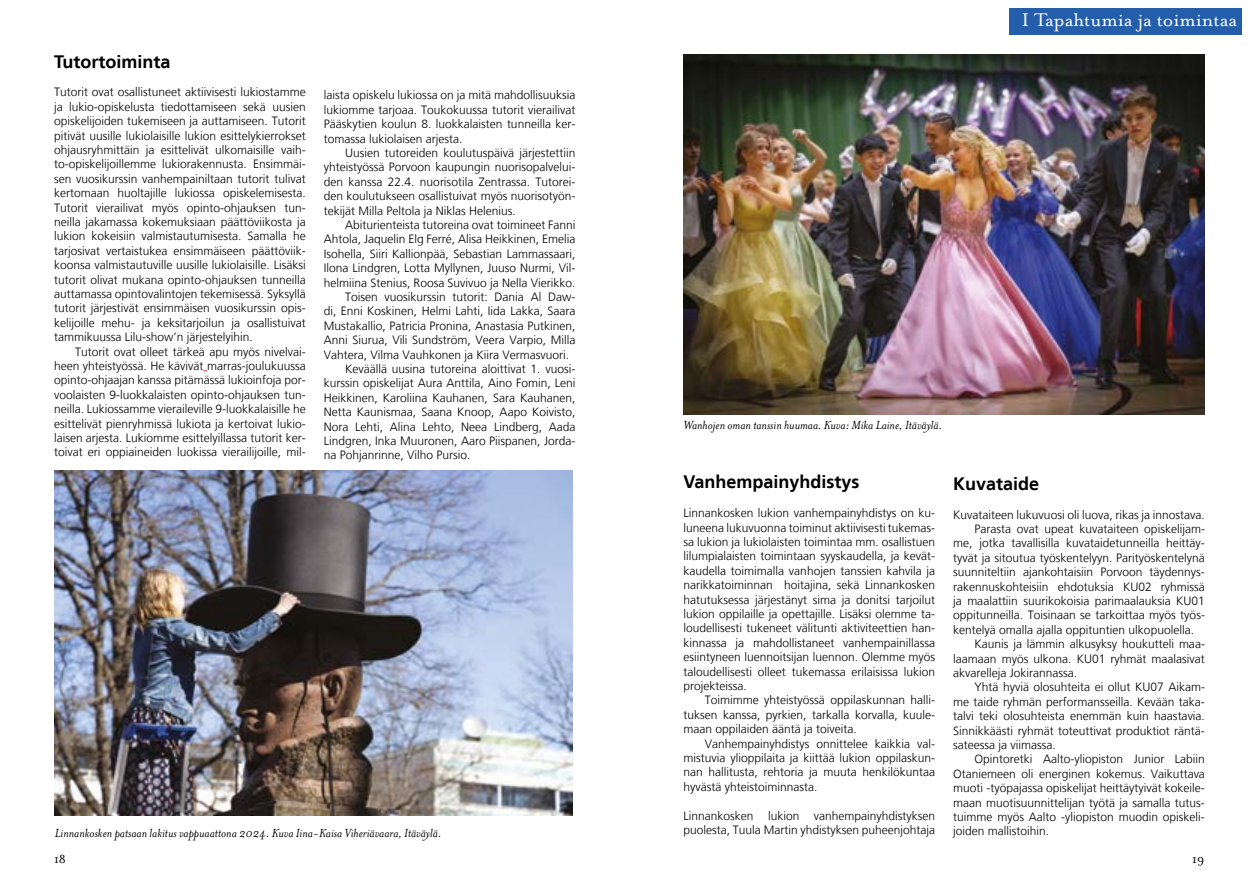
<style>
.page{position:relative;width:1259px;height:893px;background:#fff}
.page>*{position:absolute;margin:0;border:0;box-sizing:border-box;transform-origin:0 0}
.t1{font:21px "Mrs Eaves OT";color:#fff}
.t2{font:700 18px "Frutiger LT";color:#000}
.t3{font:italic 13.5px "Mrs Eaves OT";color:#000}
.t4{font:13.5px "Mrs Eaves OT";color:#000}
.t5{font:300 12px/14.4px "Frutiger LT";color:#000;text-align:justify}
</style>
<div class="page">
<div style="left:1009px;top:8px;width:233px;height:27px;background:#245eaa"></div>
<img style="left:55px;top:471px;width:517px;height:345px">
<img style="left:683px;top:54px;width:522px;height:360px">
<h2 class="t2" style="left:54px;top:51px;width:118px">Tutortoiminta</h2>
<p class="t5" style="left:54px;top:85px;width:253px">Tutorit ovat osallistuneet aktiivisesti lukiostamme ja lukio-opiskelusta tiedottamiseen sekä uusien opiskelijoiden tukemiseen ja auttamiseen. Tutorit pitivät uusille lukiolaisille lukion esittelykierrokset ohjausryhmittäin ja esittelivät ulkomaisille vaih&shy;to-opiskelijoillemme lukiorakennusta. Ensimmäi&shy;sen vuosikurssin vanhempainiltaan tutorit tulivat kertomaan huoltajille lukiossa opiskelemisesta.<br>Tutorit vierailivat myös opinto-ohjauksen tun&shy;neilla jakamassa kokemuksiaan päättöviikosta ja lukion kokeisiin valmistautumisesta. Samalla he tarjosivat vertaistukea ensimmäiseen päättöviik&shy;koonsa valmistautuville uusille lukiolaisille. Lisäksi tutorit olivat mukana opinto-ohjauksen tunneilla auttamassa opintovalintojen tekemisessä. Syksyllä tutorit järjestivät ensimmäisen vuosikurssin opis&shy;kelijoille mehu- ja keksitarjoilun ja osallistuivat tammikuussa Lilu-show’n järjestelyihin.</p>
<p class="t5" style="left:54px;top:344px;width:253px;text-indent:21px">Tutorit ovat olleet tärkeä apu myös nivelvai&shy;heen yhteistyössä. He kävivät marras-joulukuussa opinto-ohjaajan kanssa pitämässä lukioinfoja por&shy;voolaisten 9-luokkalaisten opinto-ohjauksen tun&shy;neilla. Lukiossamme vieraileville 9-luokkalaisille he esittelivät pienryhmissä lukiota ja kertoivat lukio&shy;laisen arjesta. Lukiomme esittelyillassa tutorit ker&shy;toivat eri oppiaineiden luokissa vierailijoille, mil-</p>
<p class="t5" style="left:324px;top:88px;width:253px">laista opiskelu lukiossa on ja mitä mahdollisuuksia lukiomme tarjoaa. Toukokuussa tutorit vierailivat Pääskytien koulun 8. luokkalaisten tunneilla ker&shy;tomassa lukiolaisen arjesta.</p>
<p class="t5" style="left:324px;top:146px;width:253px;text-indent:21px">Uusien tutoreiden koulutuspäivä järjestettiin yhteistyössä Porvoon kaupungin nuorisopalvelui&shy;den kanssa 22.4. nuorisotila Zentrassa. Tutorei&shy;den koulutukseen osallistuivat myös nuorisotyön&shy;tekijät Milla Peltola ja Niklas Helenius.</p>
<p class="t5" style="left:345px;top:218px;width:232px">Abiturienteista tutoreina ovat toimineet Fanni</p>
<p class="t5" style="left:324px;top:232px;width:253px">Ahtola, Jaquelin Elg Ferré, Alisa Heikkinen, Emelia</p>
<p class="t5" style="left:324px;top:247px;width:253px">Isohella, Siiri Kallionpää, Sebastian Lammassaari,</p>
<p class="t5" style="left:324px;top:261px;width:253px">Ilona Lindgren, Lotta Myllynen, Juuso Nurmi, Vil-</p>
<p class="t5" style="left:324px;top:275px;width:253px">helmiina Stenius, Roosa Suvivuo ja Nella Vierikko.</p>
<p class="t5" style="left:345px;top:290px;width:232px">Toisen vuosikurssin tutorit: Dania Al Daw-</p>
<p class="t5" style="left:324px;top:304px;width:253px">di, Enni Koskinen, Helmi Lahti, Iida Lakka, Saara</p>
<p class="t5" style="left:324px;top:319px;width:253px">Mustakallio, Patricia Pronina, Anastasia Putkinen,</p>
<p class="t5" style="left:324px;top:333px;width:253px">Anni Siurua, Vili Sundström, Veera Varpio, Milla</p>
<p class="t5" style="left:324px;top:347px;width:247px">Vahtera, Vilma Vauhkonen ja Kiira Vermasvuori.</p>
<p class="t5" style="left:345px;top:362px;width:232px">Keväällä uusina tutoreina aloittivat 1. vuosi-</p>
<p class="t5" style="left:324px;top:376px;width:253px">kurssin opiskelijat Aura Anttila, Aino Fomin, Leni</p>
<p class="t5" style="left:324px;top:391px;width:253px">Heikkinen, Karoliina Kauhanen, Sara Kauhanen,</p>
<p class="t5" style="left:324px;top:405px;width:253px">Netta Kaunismaa, Saana Knoop, Aapo Koivisto,</p>
<p class="t5" style="left:324px;top:419px;width:253px">Nora Lehti, Alina Lehto, Neea Lindberg, Aada</p>
<p class="t5" style="left:324px;top:434px;width:253px">Lindgren, Inka Muuronen, Aaro Piispanen, Jorda-</p>
<p class="t5" style="left:324px;top:448px;width:148px">na Pohjanrinne, Vilho Pursio.</p>
<p class="t3" style="left:55px;top:826px;width:388px">Linnankosken patsaan lakitus vappuaattona 2024. Kuva Iina-Kaisa Viheriävaara, Itäväylä.</p>
<h1 class="t1" style="left:1022px;top:8px;width:217px">I Tapahtumia ja toimintaa</h1>
<p class="t3" style="left:683px;top:417px;width:260px">Wanhojen oman tanssin huumaa. Kuva: Mika Laine, Itäväylä.</p>
<h2 class="t2" style="left:683px;top:471px;width:178px">Vanhempainyhdistys</h2>
<p class="t5" style="left:683px;top:506px;width:253px">Linnankosken lukion vanhempainyhdistys on ku&shy;luneena lukuvuonna toiminut aktiivisesti tukemas&shy;sa lukion ja lukiolaisten toimintaa mm. osallistuen lilumpialaisten toimintaan syyskaudella, ja kevät&shy;kaudella toimimalla vanhojen tanssien kahvila ja narikkatoiminnan hoitajina, sekä Linnankosken hatutuksessa järjestänyt sima ja donitsi tarjoilut lukion oppilaille ja opettajille. Lisäksi olemme ta&shy;loudellisesti tukeneet välitunti aktiviteettien han&shy;kinnassa ja mahdollistaneet vanhempainillassa esiintyneen luennoitsijan luennon. Olemme myös taloudellisesti olleet tukemassa erilaisissa lukion projekteissa.</p>
<p class="t5" style="left:683px;top:693px;width:253px;text-indent:21px">Toimimme yhteistyössä oppilaskunnan halli&shy;tuksen kanssa, pyrkien, tarkalla korvalla, kuule&shy;maan oppilaiden ääntä ja toiveita.</p>
<p class="t5" style="left:683px;top:736px;width:253px;text-indent:21px">Vanhempainyhdistys onnittelee kaikkia val&shy;mistuvia ylioppilaita ja kiittää lukion oppilaskun&shy;nan hallitusta, rehtoria ja muuta henkilökuntaa hyvästä yhteistoiminnasta.</p>
<p class="t5" style="left:683px;top:808px;width:253px">Linnankosken lukion vanhempainyhdistyksen puolesta, Tuula Martin yhdistyksen puheenjohtaja</p>
<h2 class="t2" style="left:953px;top:473px;width:88px">Kuvataide</h2>
<p class="t5" style="left:953px;top:507px;width:253px">Kuvataiteen lukuvuosi oli luova, rikas ja innostava.</p>
<p class="t5" style="left:974px;top:522px;width:232px">Parasta ovat upeat kuvataiteen opiskelijam-</p>
<p class="t5" style="left:953px;top:536px;width:253px">me, jotka tavallisilla kuvataidetunneilla heittäy-</p>
<p class="t5" style="left:953px;top:551px;width:253px">tyvät ja sitoutua työskentelyyn. Parityöskentelynä</p>
<p class="t5" style="left:953px;top:565px;width:253px">suunniteltiin ajankohtaisiin Porvoon täydennys-</p>
<p class="t5" style="left:953px;top:579px;width:253px">rakennuskohteisiin ehdotuksia KU02 ryhmissä</p>
<p class="t5" style="left:953px;top:594px;width:253px">ja maalattiin suurikokoisia parimaalauksia KU01</p>
<p class="t5" style="left:953px;top:608px;width:253px">oppitunneilla. Toisinaan se tarkoittaa myös työs-</p>
<p class="t5" style="left:953px;top:623px;width:242px">kentelyä omalla ajalla oppituntien ulkopuolella.</p>
<p class="t5" style="left:974px;top:637px;width:232px">Kaunis ja lämmin alkusyksy houkutteli maa-</p>
<p class="t5" style="left:953px;top:651px;width:253px">laamaan myös ulkona. KU01 ryhmät maalasivat</p>
<p class="t5" style="left:953px;top:666px;width:125px">akvarelleja Jokirannassa.</p>
<p class="t5" style="left:974px;top:680px;width:232px">Yhtä hyviä olosuhteita ei ollut KU07 Aikam-</p>
<p class="t5" style="left:953px;top:695px;width:253px">me taide ryhmän performansseilla. Kevään taka-</p>
<p class="t5" style="left:953px;top:709px;width:253px">talvi teki olosuhteista enemmän kuin haastavia.</p>
<p class="t5" style="left:953px;top:723px;width:253px">Sinnikkäästi ryhmät toteuttivat produktiot räntä-</p>
<p class="t5" style="left:953px;top:738px;width:104px">sateessa ja viimassa.</p>
<p class="t5" style="left:974px;top:752px;width:232px">Opintoretki Aalto-yliopiston Junior Labiin</p>
<p class="t5" style="left:953px;top:767px;width:253px">Otaniemeen oli energinen kokemus. Vaikuttava</p>
<p class="t5" style="left:953px;top:781px;width:253px">muoti -työpajassa opiskelijat heittäytyivät kokeile-</p>
<p class="t5" style="left:953px;top:795px;width:253px">maan muotisuunnittelijan työtä ja samalla tutus-</p>
<p class="t5" style="left:953px;top:810px;width:253px">tuimme myös Aalto -yliopiston muodin opiskeli-</p>
<p class="t5" style="left:953px;top:824px;width:98px">joiden mallistoihin.</p>
<p class="t4" style="left:54px;top:852px;width:14px">18</p>
<p class="t4" style="left:1192px;top:852px;width:13px">19</p>
</div>
